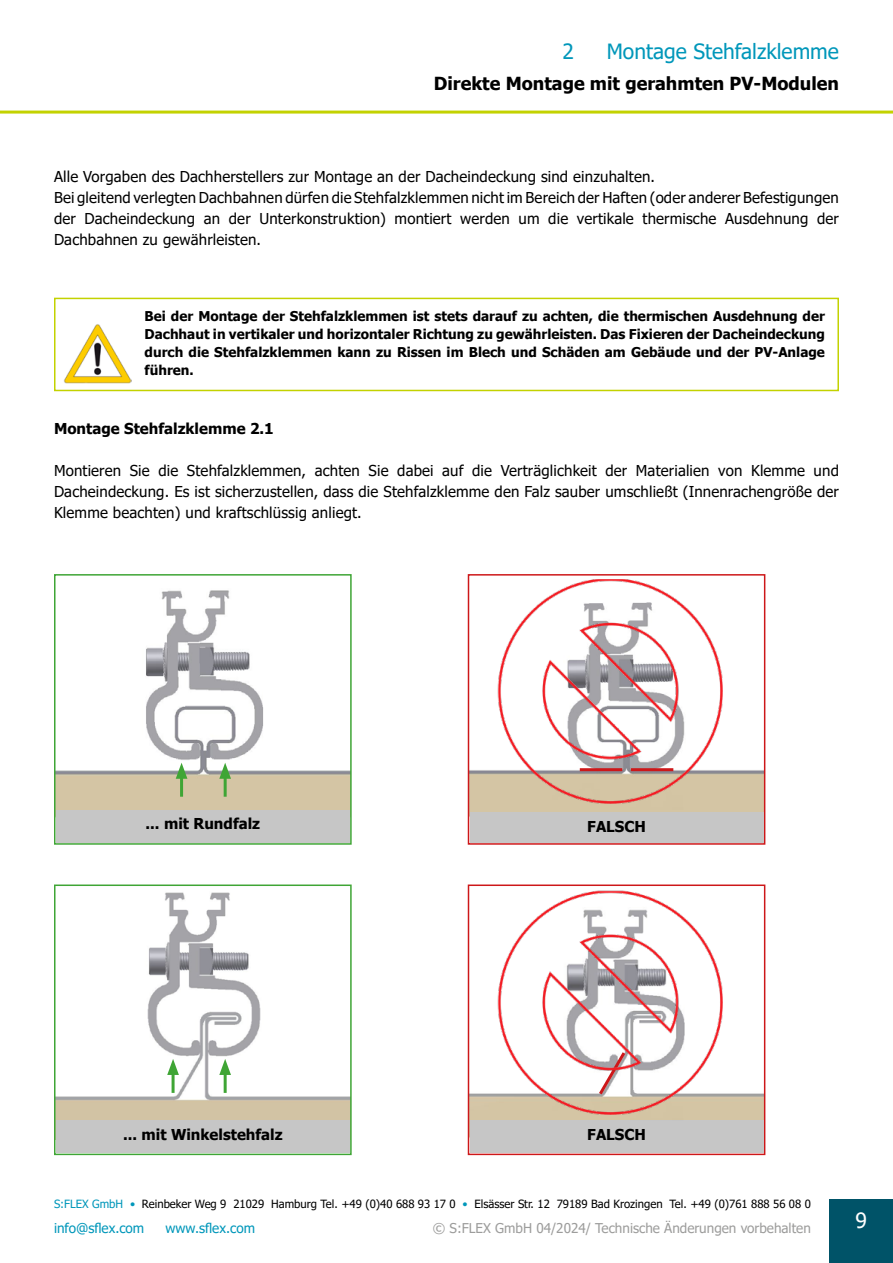
<style>
.page{position:relative;width:893px;height:1263px;background:#fff}
.page>*{position:absolute;margin:0;border:0;box-sizing:border-box;transform-origin:0 0}
.t1{font:21px "Tahoma";color:#0097ba}
.t2{font:21px "Tahoma";color:#fff}
.t3{font:700 18px "Tahoma";color:#000}
.t4{font:15px/21px "Tahoma";letter-spacing:.01em;color:#000}
.t5{font:700 15px "Tahoma";color:#000}
.t6{font:700 13.5px/18px "Tahoma";color:#000;text-align:justify}
.t7{font:13.5px "Tahoma";color:#9d9d9c}
.t8{font:13.5px "Tahoma";color:#0097ba}
.t9{font:11.4px "Tahoma";color:#000}
.s1{color:#0097ba}
</style>
<div class="page">
<img style="left:471px;top:579px;width:291px;height:234px">
<div style="left:468px;top:574px;width:297px;height:271px;border:2px solid #cd1719"></div>
<div style="left:829px;top:1199px;width:64px;height:64px;background:#005368"></div>
<hr style="left:0;top:111px;width:893px;height:3px;background:#c3d200">
<img style="left:57px;top:590px;width:292px;height:220px">
<div style="left:54px;top:574px;width:298px;height:271px;border:2px solid #3fa535"></div>
<div style="left:56px;top:810px;width:293px;height:32px;background:#c6c6c6"></div>
<img style="left:57px;top:892px;width:292px;height:228px">
<div style="left:54px;top:884px;width:298px;height:271px;border:2px solid #3fa535"></div>
<div style="left:56px;top:1120px;width:293px;height:33px;background:#c6c6c6"></div>
<div style="left:470px;top:813px;width:293px;height:30px;background:#c6c6c6"></div>
<div style="left:468px;top:884px;width:297px;height:271px;border:2px solid #cd1719"></div>
<div style="left:470px;top:1120px;width:293px;height:33px;background:#c6c6c6"></div>
<div style="left:54px;top:298px;width:785px;height:93px;border:2px solid #c3d200"></div>
<img style="left:64px;top:324px;width:68px;height:59px">
<hr style="left:180px;top:773px;width:3px;height:24px;background:#3fa535">
<svg style="left:176px;top:763px;width:11px;height:16px"></svg>
<hr style="left:224px;top:773px;width:3px;height:24px;background:#3fa535">
<svg style="left:219px;top:763px;width:12px;height:16px"></svg>
<hr style="left:172px;top:1069px;width:3px;height:24px;background:#3fa535">
<svg style="left:167px;top:1059px;width:12px;height:16px"></svg>
<hr style="left:224px;top:1069px;width:3px;height:24px;background:#3fa535">
<svg style="left:219px;top:1059px;width:12px;height:16px"></svg>
<img style="left:491px;top:580px;width:234px;height:229px">
<img style="left:492px;top:891px;width:234px;height:229px">
<h1 class="t1" style="left:562px;top:37px;width:13px">2</h1>
<h1 class="t1" style="left:607px;top:37px;width:234px">Montage Stehfalzklemme</h1>
<p class="t3" style="left:434px;top:71px;width:407px">Direkte Montage mit gerahmten PV-Modulen</p>
<p class="t4" style="left:54px;top:166px;width:786px">Alle Vorgaben des Dachherstellers zur Montage an der Dacheindeckung sind einzuhalten.<br>Bei gleitend verlegten Dachbahnen dürfen die Stehfalzklemmen nicht im Bereich der Haften (oder anderer Befestigungen der Dacheindeckung an der Unterkonstruktion) montiert werden um die vertikale thermische Ausdehnung der Dachbahnen zu gewährleisten.</p>
<p class="t6" style="left:145px;top:307px;width:682px">Bei der Montage der Stehfalzklemmen ist stets darauf zu achten, die thermischen Ausdehnung der Dachhaut in vertikaler und horizontaler Richtung zu gewährleisten. Das Fixieren der Dacheindeckung durch die Stehfalzklemmen kann zu Rissen im Blech und Schäden am Gebäude und der PV-Anlage führen.</p>
<p class="t5" style="left:54px;top:418px;width:221px">Montage Stehfalzklemme 2.1</p>
<p class="t4" style="left:54px;top:460px;width:786px;text-align:justify">Montieren Sie die Stehfalzklemmen, achten Sie dabei auf die Verträglichkeit der Materialien von Klemme und Dacheindeckung. Es ist sicherzustellen, dass die Stehfalzklemme den Falz sauber umschließt (Innenrachengröße der Klemme beachten) und kraftschlüssig anliegt.</p>
<p class="t5" style="left:146px;top:813px;width:116px">... mit Rundfalz</p>
<p class="t5" style="left:123px;top:1123px;width:161px">... mit Winkelstehfalz</p>
<p class="t5" style="left:587px;top:816px;width:60px">FALSCH</p>
<p class="t5" style="left:587px;top:1123px;width:60px">FALSCH</p>
<p class="t9" style="left:54px;top:1196px;width:758px"><span class="s1">S:FLEX GmbH •</span> Reinbeker Weg 9 21029 Hamburg Tel. +49 (0)40 688 93 17 0 <span class="s1">•</span> Elsässer Str. 12 79189 Bad Krozingen Tel. +49 (0)761 888 56 08 0</p>
<p class="t7" style="left:433px;top:1219px;width:380px">© S:FLEX GmbH 04/2024/ Technische Änderungen vorbehalten</p>
<h1 class="t2" style="left:855px;top:1206px;width:13px">9</h1>
<p class="t8" style="left:54px;top:1219px;width:92px">info@sflex.com</p>
<p class="t8" style="left:165px;top:1219px;width:91px">www.sflex.com</p>
</div>
